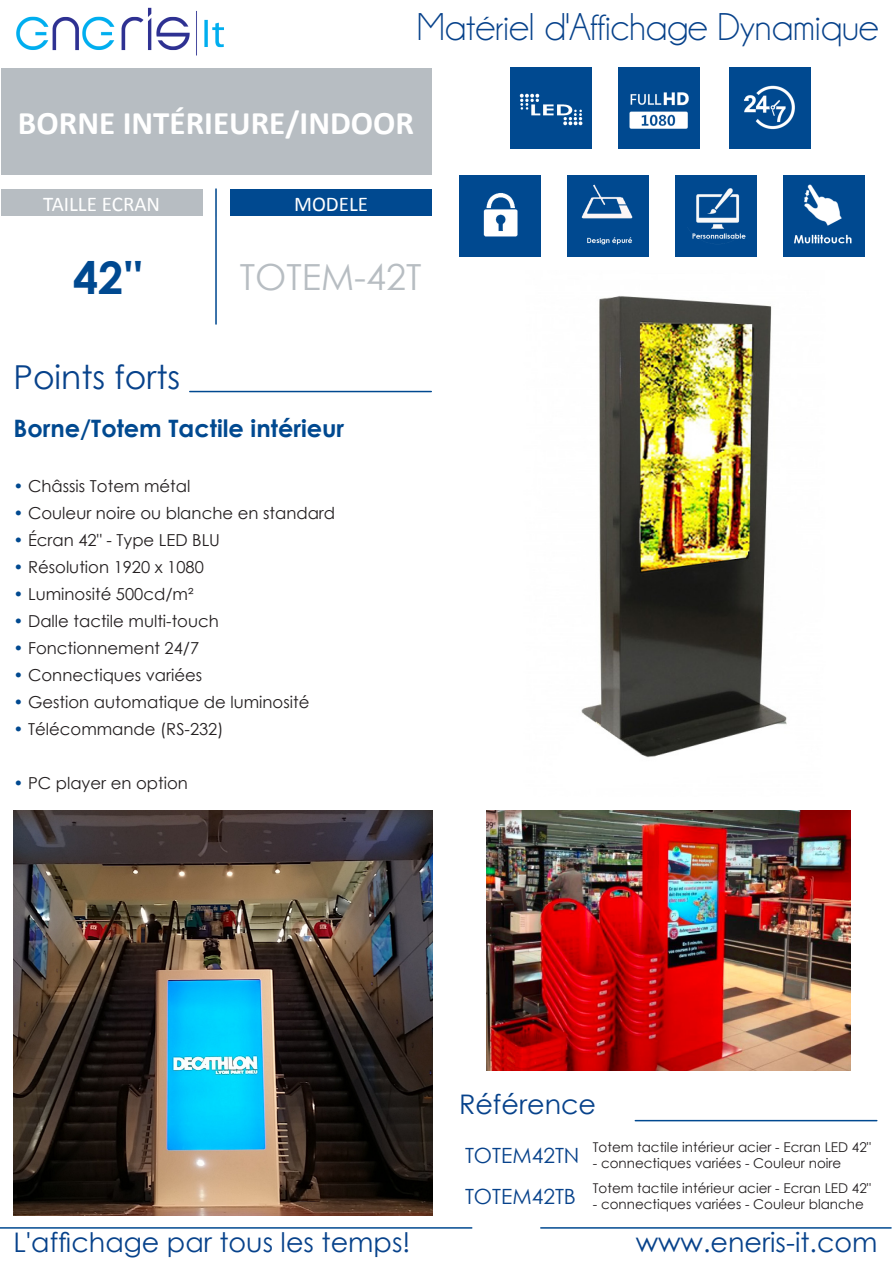
<style>
.page{position:relative;width:893px;height:1263px;background:#fff}
.page>*{position:absolute;margin:0;border:0;box-sizing:border-box;transform-origin:0 0}
.t1{font:700 45px "Century Gothic";color:#004990}
.t2{font:39px "Champagne&Limousines";color:#07428b}
.t3{font:36px "Century Gothic";color:#b7bdc2}
.t4{font:700 33px "Calibri";color:#fff}
.t5{font:33px "Century Gothic";color:#07428b}
.t6{font:27px "Century Gothic";color:#07428b}
.t7{font:700 24px "Century Gothic";color:#004990}
.t8{font:21px "Century Gothic";color:#07428b}
.t9{font:21px "Calibri";color:#fff}
.t10{font:16.5px "Century Gothic";color:#231f20}
.t11{font:13.5px "Century Gothic";color:#231f20}
.s1{color:#004990}
</style>
<div class="page">
<img style="left:581px;top:296px;width:206px;height:462px">
<img style="left:14px;top:810px;width:418px;height:405px">
<img style="left:486px;top:810px;width:364px;height:260px">
<div style="left:1px;top:68px;width:430px;height:107px;background:#b7bdc2"></div>
<div style="left:1px;top:190px;width:201px;height:26px;background:#b7bdc2"></div>
<div style="left:230px;top:190px;width:202px;height:26px;background:#004990"></div>
<hr style="left:215px;top:189px;width:2px;height:135px;background:#004990">
<img style="left:16px;top:7px;width:208px;height:49px">
<hr style="left:190px;top:391px;width:241px;height:1px;background:#004990">
<hr style="left:635px;top:1120px;width:242px;height:1px;background:#004990">
<hr style="left:0;top:1227px;width:472px;height:2px;background:#004990">
<hr style="left:541px;top:1227px;width:350px;height:2px;background:#004990">
<img style="left:511px;top:68px;width:81px;height:80px">
<img style="left:783px;top:176px;width:81px;height:81px">
<img style="left:619px;top:68px;width:81px;height:80px">
<img style="left:459px;top:176px;width:81px;height:81px">
<img style="left:675px;top:176px;width:81px;height:81px">
<img style="left:567px;top:176px;width:81px;height:81px">
<img style="left:729px;top:68px;width:81px;height:81px">
<p class="t2" style="left:417px;top:8px;width:463px">Matériel d'Affichage Dynamique</p>
<p class="t4" style="left:18px;top:102px;width:398px">BORNE INTÉRIEURE/INDOOR</p>
<p class="t9" style="left:43px;top:191px;width:119px">TAILLE ECRAN</p>
<p class="t9" style="left:294px;top:191px;width:76px">MODELE</p>
<p class="t1" style="left:73px;top:243px;width:72px">42''</p>
<p class="t3" style="left:240px;top:252px;width:183px">TOTEM-42T</p>
<p class="t5" style="left:14px;top:354px;width:168px">Points forts</p>
<p class="t7" style="left:14px;top:410px;width:332px">Borne/Totem Tactile intérieur</p>
<p class="t10" style="left:14px;top:475px;width:178px"><span class="s1">•</span> Châssis Totem métal</p>
<p class="t10" style="left:14px;top:502px;width:323px"><span class="s1">•</span> Couleur noire ou blanche en standard</p>
<p class="t10" style="left:14px;top:529px;width:208px"><span class="s1">•</span> Écran 42" - Type LED BLU</p>
<p class="t10" style="left:14px;top:556px;width:192px"><span class="s1">•</span> Résolution 1920 x 1080</p>
<p class="t10" style="left:14px;top:583px;width:182px"><span class="s1">•</span> Luminosité 500cd/m²</p>
<p class="t10" style="left:14px;top:610px;width:207px"><span class="s1">•</span> Dalle tactile multi-touch</p>
<p class="t10" style="left:14px;top:637px;width:187px"><span class="s1">•</span> Fonctionnement 24/7</p>
<p class="t10" style="left:14px;top:664px;width:190px"><span class="s1">•</span> Connectiques variées</p>
<p class="t10" style="left:14px;top:691px;width:297px"><span class="s1">•</span> Gestion automatique de luminosité</p>
<p class="t10" style="left:14px;top:718px;width:212px"><span class="s1">•</span> Télécommande (RS-232)</p>
<p class="t10" style="left:14px;top:772px;width:176px"><span class="s1">•</span> PC player en option</p>
<p class="t6" style="left:459px;top:1085px;width:139px">Référence</p>
<p class="t8" style="left:465px;top:1140px;width:116px">TOTEM42TN</p>
<p class="t8" style="left:465px;top:1181px;width:112px">TOTEM42TB</p>
<p class="t11" style="left:593px;top:1137px;width:280px">Totem tactile intérieur acier - Ecran LED 42"</p>
<p class="t11" style="left:593px;top:1153px;width:250px">- connectiques variées - Couleur noire</p>
<p class="t11" style="left:593px;top:1178px;width:280px">Totem tactile intérieur acier - Ecran LED 42"</p>
<p class="t11" style="left:593px;top:1194px;width:273px">- connectiques variées - Couleur blanche</p>
<p class="t6" style="left:14px;top:1224px;width:398px">L'affichage par tous les temps!</p>
<p class="t6" style="left:636px;top:1224px;width:243px">www.eneris-it.com</p>
</div>
